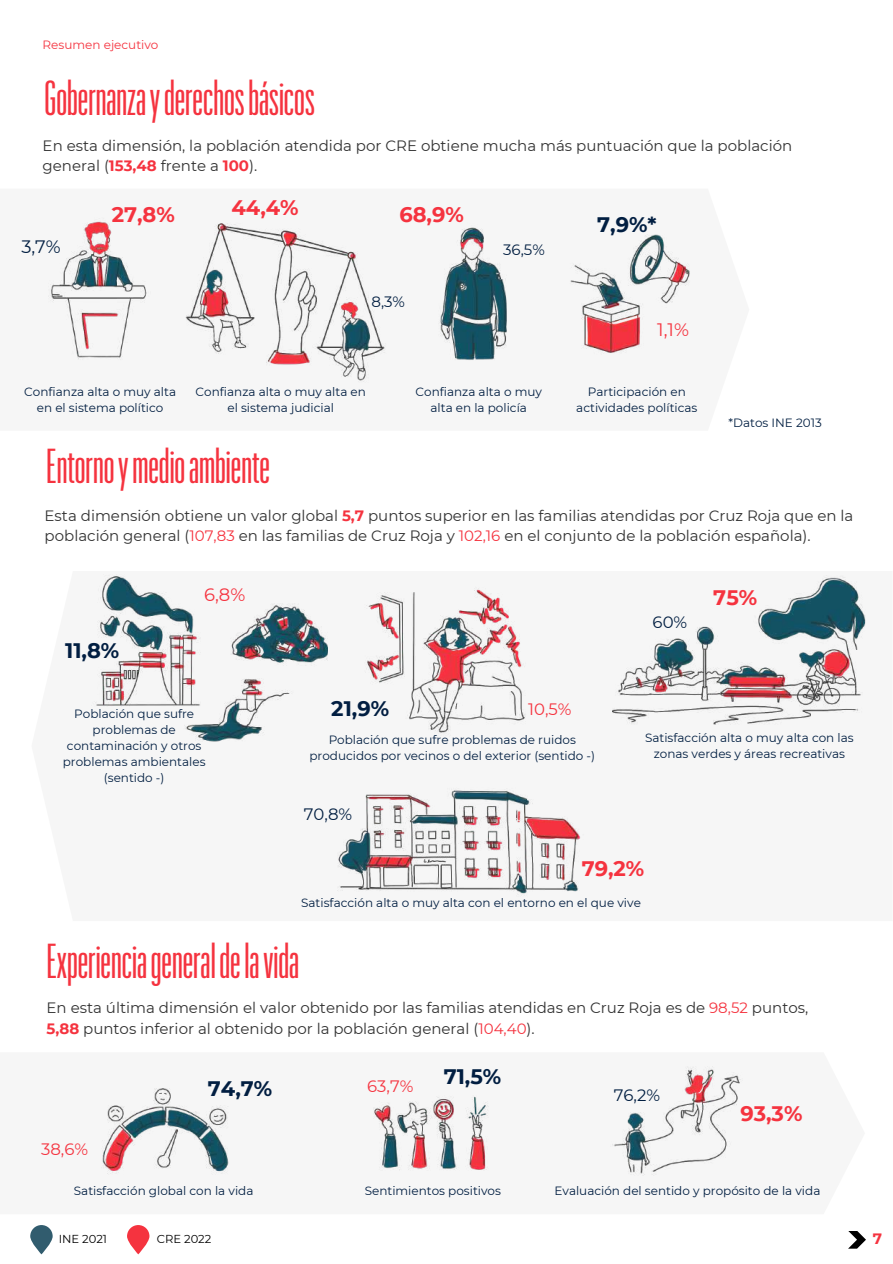
<style>
.page{position:relative;width:893px;height:1264px;background:#fff}
.page>*{position:absolute;margin:0;border:0;box-sizing:border-box;transform-origin:0 0}
.t1{font:48px "Graphik XXX Cond";color:#f5333f}
.t2{font:700 21px "Montserrat";color:#f5333f}
.t3{font:700 21px "Montserrat";color:#011e41}
.t4{font:18px "Montserrat";color:#f5333f}
.t5{font:18px "Montserrat";color:#011e41}
.t6{font:16.5px "Montserrat";color:#f5333f}
.t7{font:16.5px "Montserrat";color:#011e41}
.t8{font:15px/20.2px "Montserrat";color:#323232}
.t9{font:15px "Montserrat";color:#011e41}
.t10{font:700 15px "Montserrat";color:#f5333f}
.t11{font:12px/16px "Montserrat";color:#011e41;text-align:center}
.t12{font:12px "Montserrat";color:#f5333f}
.t13{font:11.55px "Montserrat";color:#000}
.s1{font-weight:700;color:#f5333f}
.s2{color:#f5333f}
</style>
<div class="page">
<img style="left:48px;top:217px;width:642px;height:166px">
<svg style="left:848px;top:1231px;width:17px;height:17px"></svg>
<svg style="left:127px;top:1224px;width:22px;height:30px"></svg>
<svg style="left:30px;top:1224px;width:23px;height:30px"></svg>
<img style="left:91px;top:574px;width:237px;height:168px">
<img style="left:612px;top:575px;width:253px;height:150px">
<img style="left:364px;top:586px;width:163px;height:150px">
<img style="left:337px;top:787px;width:247px;height:110px">
<img style="left:101px;top:1088px;width:128px;height:87px">
<img style="left:373px;top:1095px;width:116px;height:76px">
<img style="left:610px;top:1066px;width:133px;height:110px">
<p class="t12" style="left:43px;top:37px;width:117px">Resumen ejecutivo</p>
<h1 class="t1" style="left:45px;top:76px;width:272px">Gobernanzayderechosbásicos</h1>
<p class="t8" style="left:43px;top:135px;width:751px">En esta dimensión, la población atendida por CRE obtiene mucha más puntuación que la población general (<span class="s1">153,48</span> frente a <span class="s1">100</span>).</p>
<h2 class="t2" style="left:112px;top:201px;width:65px">27,8%</h2>
<h3 class="t5" style="left:21px;top:235px;width:41px">3,7%</h3>
<h2 class="t2" style="left:231px;top:194px;width:69px">44,4%</h2>
<h2 class="t2" style="left:399px;top:201px;width:66px">68,9%</h2>
<h2 class="t3" style="left:597px;top:212px;width:61px">7,9%*</h2>
<p class="t9" style="left:503px;top:240px;width:43px">36,5%</p>
<p class="t11" style="left:24px;top:383px;width:153px">Confianza alta o muy alta en el sistema político</p>
<p class="t9" style="left:371px;top:293px;width:35px">8,3%</p>
<h3 class="t4" style="left:657px;top:318px;width:33px">1,1%</h3>
<p class="t11" style="left:195px;top:383px;width:172px">Confianza alta o muy alta en el sistema judicial</p>
<p class="t11" style="left:415px;top:383px;width:128px">Confianza alta o muy alta en la policía</p>
<p class="t11" style="left:576px;top:383px;width:123px">Participación en actividades políticas</p>
<p class="t11" style="left:728px;top:414px;width:95px">*Datos INE 2013</p>
<h1 class="t1" style="left:47px;top:444px;width:225px">Entornoymedioambiente</h1>
<p class="t8" style="left:45px;top:505px;width:810px">Esta dimensión obtiene un valor global <span class="s1">5,7</span> puntos superior en las familias atendidas por Cruz Roja que en la población general (<span class="s2">107,83</span> en las familias de Cruz Roja y <span class="s2">102,16</span> en el conjunto de la población española).</p>
<h2 class="t3" style="left:65px;top:638px;width:56px">11,8%</h2>
<h3 class="t4" style="left:204px;top:583px;width:43px">6,8%</h3>
<p class="t11" style="left:63px;top:705px;width:144px">Población que sufre problemas de contaminación y otros problemas ambientales (sentido -)</p>
<h2 class="t3" style="left:331px;top:695px;width:59px">21,9%</h2>
<h3 class="t6" style="left:528px;top:698px;width:45px">10,5%</h3>
<h3 class="t7" style="left:652px;top:612px;width:36px">60%</h3>
<h2 class="t2" style="left:713px;top:585px;width:45px">75%</h2>
<p class="t11" style="left:309px;top:731px;width:287px">Población que sufre problemas de ruidos producidos por vecinos o del exterior (sentido -)</p>
<p class="t11" style="left:645px;top:729px;width:210px">Satisfacción alta o muy alta con las zonas verdes y áreas recreativas</p>
<h3 class="t7" style="left:304px;top:804px;width:50px">70,8%</h3>
<h2 class="t2" style="left:581px;top:855px;width:64px">79,2%</h2>
<p class="t11" style="left:301px;top:894px;width:341px">Satisfacción alta o muy alta con el entorno en el que vive</p>
<h1 class="t1" style="left:47px;top:939px;width:254px">Experienciageneraldelavida</h1>
<p class="t8" style="left:47px;top:997px;width:763px">En esta ú ltima dimensión el valor obtenido por las familias atendidas en Cruz Roja es de <span class="s2">98,52</span> puntos,<br><span class="s1">5,88</span> puntos inferior al obtenido por la población general (<span class="s2">104,40</span>).</p>
<h3 class="t6" style="left:41px;top:1139px;width:48px">38,6%</h3>
<h2 class="t3" style="left:208px;top:1075px;width:66px">74,7%</h2>
<p class="t11" style="left:74px;top:1182px;width:181px">Satisfacción global con la vida</p>
<p class="t13" style="left:59px;top:1231px;width:50px">INE 2021</p>
<p class="t13" style="left:157px;top:1231px;width:56px">CRE 2022</p>
<h3 class="t6" style="left:367px;top:1075px;width:48px">63,7%</h3>
<h2 class="t3" style="left:443px;top:1063px;width:59px">71,5%</h2>
<h3 class="t7" style="left:614px;top:1085px;width:48px">76,2%</h3>
<h2 class="t2" style="left:740px;top:1100px;width:64px">93,3%</h2>
<p class="t11" style="left:365px;top:1182px;width:138px">Sentimientos positivos</p>
<p class="t11" style="left:554px;top:1182px;width:267px">Evaluación del sentido y propósito de la vida</p>
<p class="t10" style="left:872px;top:1229px;width:11px">7</p>
</div>
